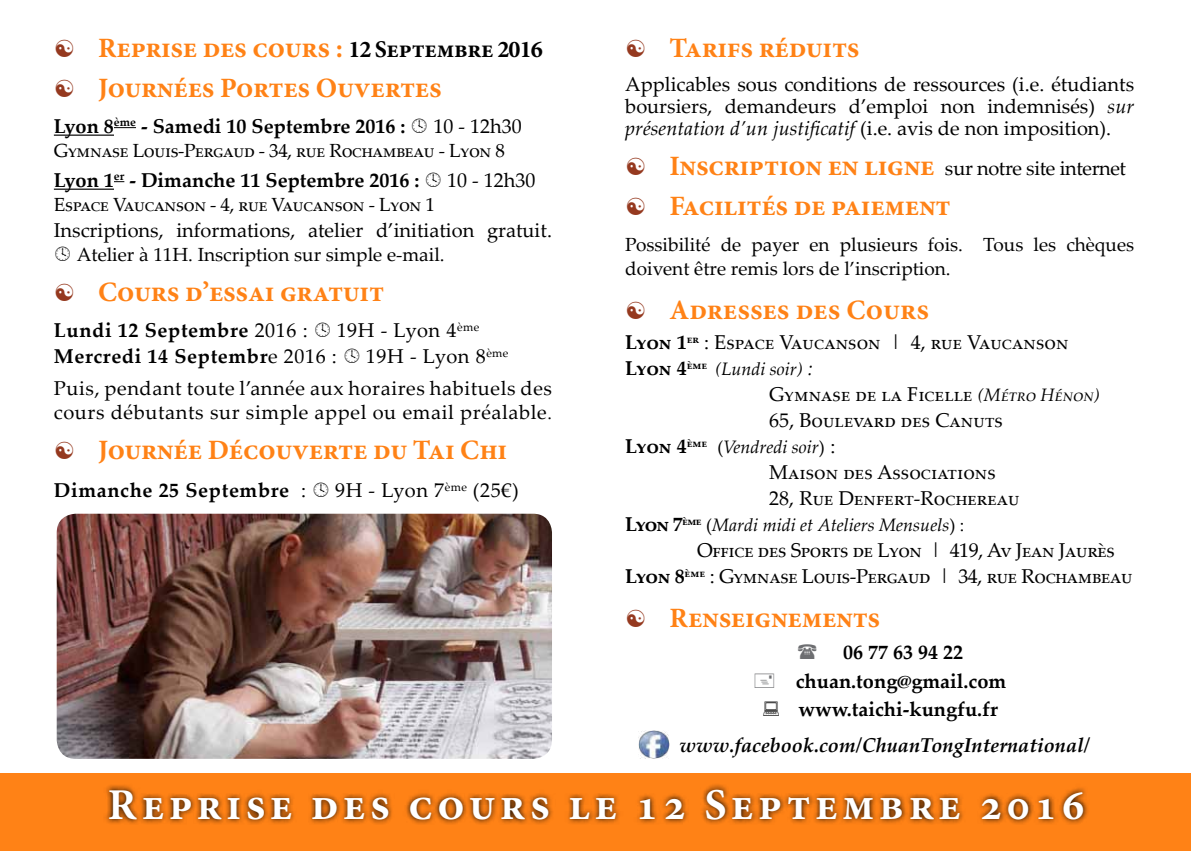
<style>
.page{position:relative;width:1191px;height:851px;background:#fff}
.page>*{position:absolute;margin:0;border:0;box-sizing:border-box;transform-origin:0 0}
.t1{font:700 44px "Minion Pro";letter-spacing:.1em;color:#fff}
.t2{font:700 28px/40px "Minion Pro";letter-spacing:-.01em;color:#ff8216}
.t3{font:20px/22px "Palatino Linotype";color:#000}
.t4{font:20px/26px "Palatino Linotype";letter-spacing:-.02em;color:#000}
.t5{font:700 20px/28px "Palatino Linotype";color:#000;text-align:center}
.t6{font:20px/32px "Palatino Linotype";letter-spacing:.03em;color:#000}
.t7{font:700 20px/26px "Palatino Linotype";letter-spacing:.03em;color:#000}
.t8{font:italic 700 20px "Palatino Linotype";color:#000}
.t9{font:19px/24px "Palatino Linotype";color:#000}
.t10{font:19px "Palatino Linotype";letter-spacing:-.02em;color:#000}
.t11{font:italic 18px "Palatino Linotype";color:#000}
.s1{font-style:italic}
.s2{font-family:"Minion Pro";font-weight:700;font-size:28px;color:#ff8216}
.s3{font-weight:700}
.s4{font-weight:700;font-style:normal;font-size:20px}
.s5{font-size:20px}
.s6{font-style:italic;font-size:18px}
.s7{font-style:normal}
.s8{font-style:normal;font-size:20px}
.s9{font-size:24px;color:#000}
.s10{font-weight:400}
.s11{font-size:18px}
</style>
<div class="page">
<hr style="left:54px;top:134px;width:60px;height:2px;background:#000">
<svg style="left:114px;top:127px;width:22px;height:1px"></svg>
<hr style="left:54px;top:188px;width:60px;height:2px;background:#000">
<div style="left:0;top:773px;width:1191px;height:77px;background:#ff8216"></div>
<svg style="left:105px;top:784px;width:983px;height:40px"></svg>
<img style="left:57px;top:513px;width:495px;height:245px">
<img style="left:638px;top:730px;width:31px;height:28px">
<h2 class="t2" style="left:669px;top:28px;width:191px">Tarifs réduits</h2>
<p class="t3" style="left:625px;top:72px;width:510px;text-align:justify">Applicables sous conditions de ressources (i.e. étudiants boursiers, demandeurs d’emploi non indemnisés) <span class="s1">sur présentation d’un justificatif</span> (i.e. avis de non imposition).</p>
<p class="t4" style="left:669px;top:154px;width:458px"><span class="s2">Inscription en ligne</span> sur notre site internet</p>
<h2 class="t2" style="left:669px;top:186px;width:283px">Facilités de paiement</h2>
<p class="t9" style="left:625px;top:232px;width:510px">Possibilité de payer en plusieurs fois. Tous les chèques doivent être remis lors de l’inscription.</p>
<h2 class="t2" style="left:669px;top:290px;width:261px">Adresses des Cours</h2>
<p class="t3" style="left:625px;top:330px;width:445px"><span class="s3">Lyon 1</span><sup>er</sup> : Espace Vaucanson | 4, rue Vaucanson</p>
<p class="t11" style="left:625px;top:356px;width:189px"><span class="s4">Lyon 4</span><sup>ème</sup> (Lundi soir) <span class="s5">:</span></p>
<p class="t3" style="left:769px;top:380px;width:332px;line-height:26px">Gymnase de la Ficelle <span class="s6">(Métro Hénon)<br></span>65, Boulevard des Canuts</p>
<p class="t11" style="left:625px;top:434px;width:212px"><span class="s4">Lyon 4</span><sup>ème</sup> <span class="s7">(</span>Vendredi soir<span class="s7">)</span> <span class="s8">:</span></p>
<p class="t3" style="left:769px;top:458px;width:252px;line-height:26px">Maison des Associations<br>28, Rue Denfert-Rochereau</p>
<p class="t11" style="left:625px;top:512px;width:340px"><span class="s4">Lyon 7</span><sup>ème</sup> <span class="s7">(</span>Mardi midi et Ateliers Mensuels<span class="s7">) :</span></p>
<p class="t4" style="left:625px;top:536px;width:509px;text-indent:72px">Office des Sports de Lyon | 419, Av Jean Jaurès<br><span class="s3">Lyon 8</span><sup>ème</sup> : Gymnase Louis-Pergaud | 34, rue Rochambeau</p>
<h2 class="t2" style="left:669px;top:598px;width:212px">Renseignements</h2>
<p class="t5" style="left:795px;top:638px;width:212px">06 77 63 94 22 chuan.tong@gmail.com www.taichi-kungfu.fr</p>
<p class="t8" style="left:679px;top:730px;width:412px">www.facebook.com/ChuanTongInternational/</p>
<h1 class="t1" style="left:108px;top:773px;width:978px">Reprise des cours le 12 Septembre 2016</h1>
<h2 class="t2" style="left:98px;top:28px;width:446px">Reprise des cours : <span class="s9">12 Septembre 2016<br></span>Journées Portes Ouvertes</h2>
<p class="t5" style="left:54px;top:112px;width:353px">Lyon 8<sup>ème</sup> - Samedi 10 Septembre 2016 :</p>
<p class="t3" style="left:433px;top:114px;width:90px">10 - 12h30</p>
<p class="t10" style="left:54px;top:137px;width:453px">Gymnase Louis-Pergaud - 34, rue Rochambeau - Lyon 8</p>
<p class="t5" style="left:54px;top:166px;width:367px">Lyon 1<sup>er</sup> - Dimanche 11 Septembre 2016 :</p>
<p class="t3" style="left:447px;top:168px;width:90px">10 - 12h30</p>
<p class="t10" style="left:54px;top:191px;width:383px">Espace Vaucanson - 4, rue Vaucanson - Lyon 1</p>
<p class="t3" style="left:54px;top:218px;width:499px">Inscriptions, informations, atelier d’initiation gratuit.</p>
<p class="t9" style="left:77px;top:242px;width:369px">Atelier à 11H. Inscription sur simple e-mail.</p>
<h2 class="t2" style="left:98px;top:272px;width:288px">Cours d’essai gratuit</h2>
<p class="t7" style="left:54px;top:317px;width:255px">Lundi 12 Septembre <span class="s10">2016 :</span></p>
<p class="t7" style="left:54px;top:317px;width:427px;text-indent:283px"><span class="s10">19H - Lyon 4</span><sup>ème<br></sup>Mercredi 14 Septembr<span class="s10">e 2016 :</span></p>
<p class="t6" style="left:54px;top:339px;width:499px;text-indent:312px">19H - Lyon 8<sup>ème<br></sup>Puis, pendant toute l’année aux horaires habituels des</p>
<p class="t6" style="left:54px;top:395px;width:499px">cours débutants sur simple appel ou email préalable<span class="s11">.</span></p>
<h2 class="t2" style="left:98px;top:430px;width:411px">Journée Découverte du Tai Chi</h2>
<p class="t7" style="left:54px;top:477px;width:254px">Dimanche 25 Septembre <span class="s10">:</span></p>
<p class="t3" style="left:335px;top:478px;width:185px">9H - Lyon 7<sup>ème</sup> (25€)</p>
</div>
